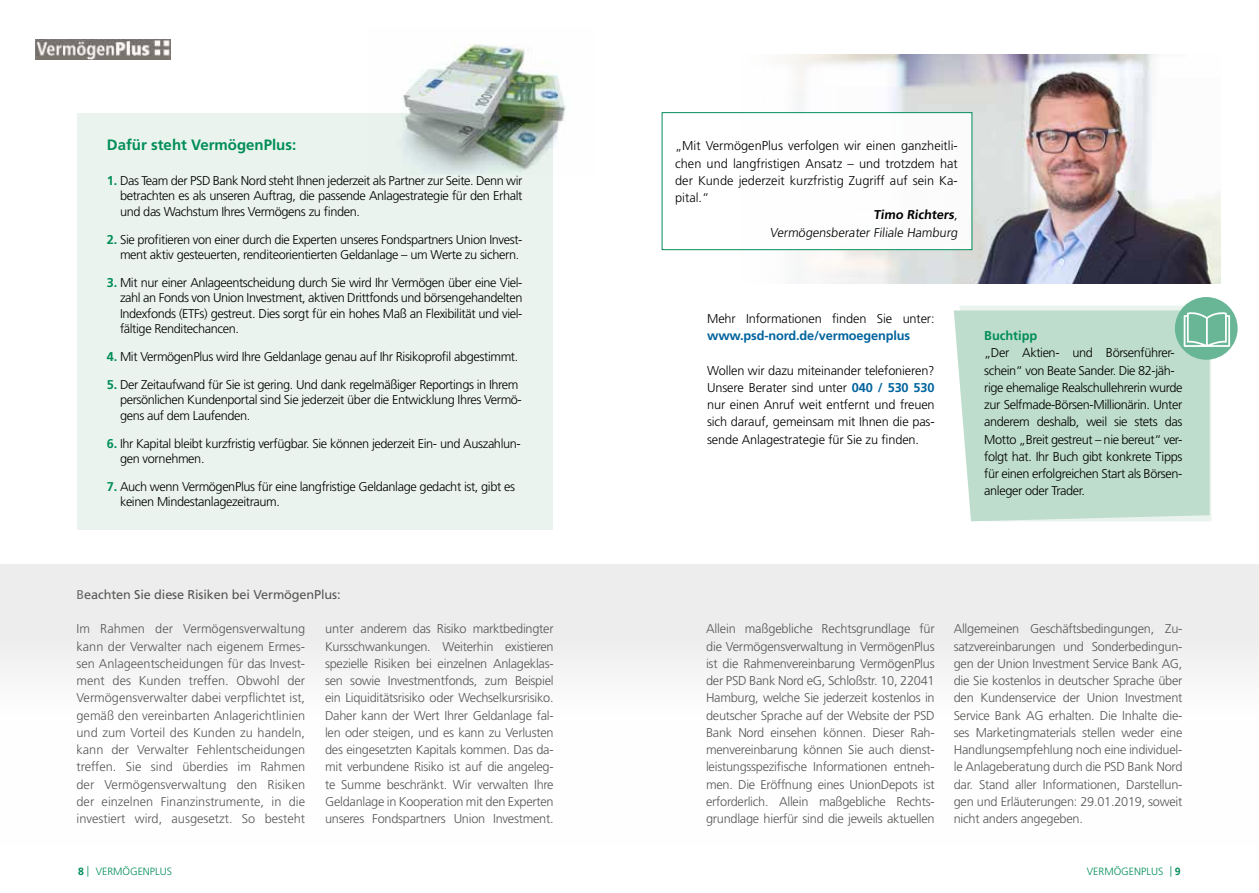
<style>
.page{position:relative;width:1259px;height:893px;background:#fff}
.page>*{position:absolute;margin:0;border:0;box-sizing:border-box;transform-origin:0 0}
.t1{font:700 15px "Frutiger LT Std";color:#008d58}
.t2{font:300 12.75px/17.2px "Frutiger LT Std";letter-spacing:-.02em;color:#575756;text-align:justify}
.t3{font:300 12.75px/17.2px "Frutiger LT Std";letter-spacing:-.03em;color:#000}
.t4{font:300 12.75px "Frutiger LT Std";color:#000}
.t5{font:12.75px "Frutiger LT Std";letter-spacing:-.01em;color:#575756}
.t6{font:300 12.75px "Frutiger LT Std";letter-spacing:-.01em;color:#000}
.t7{font:700 12.75px "Frutiger LT Std";letter-spacing:-.01em;color:#00639e}
.t8{font:700 12.75px "Frutiger LT Std";color:#000}
.t9{font:700 12.75px "Frutiger LT Std";color:#008d58}
.t10{font:300 10.5px "Frutiger LT Std";color:#008d58}
.s1{font-weight:700;color:#008d58}
.s2{color:#706f6f}
.s3{font-weight:300}
.s4{font-weight:700;color:#00639e}
.s5{font-weight:700}
</style>
<div class="page">
<div style="left:77px;top:113px;width:475px;height:416px;background:#eaf3ee"></div>
<div style="left:0;top:564px;width:1259px;height:282px;background:linear-gradient(to right,#f7f7f7,#f7f7f7)"></div>
<img style="left:736px;top:54px;width:484px;height:230px">
<div style="left:662px;top:113px;width:310px;height:137px;background:#fff"></div>
<div style="left:662px;top:112px;width:310px;height:138px;border:1px solid #008d58"></div>
<img style="left:35px;top:39px;width:135px;height:21px">
<img style="left:402px;top:44px;width:164px;height:131px">
<svg style="left:959px;top:306px;width:252px;height:215px"></svg>
<div style="left:954px;top:311px;width:255px;height:210px;background:#beddcd"></div>
<div style="left:1175px;top:297px;width:62px;height:63px;background:#68b696;border-radius:50%"></div>
<svg style="left:1183px;top:312px;width:47px;height:35px"></svg>
<p class="t1" style="left:107px;top:136px;width:191px">Dafür steht VermögenPlus:</p>
<p class="t3" style="left:120px;top:173px;width:404px;line-height:15.3px;text-align:justify;text-indent:-13px"><span class="s1">1.</span> Das Team der PSD Bank Nord steht Ihnen jederzeit als Partner zur Seite. Denn wir betrachten es als unseren Auftrag, die passende Anlagestrategie für den Erhalt und das Wachstum Ihres Vermögens zu finden.</p>
<p class="t3" style="left:107px;top:232px;width:417px;line-height:15.3px;text-align:right"><span class="s1">2.</span> Sie profitieren von einer durch die Experten unseres Fondspartners Union Invest&shy;ment aktiv gesteuerten, renditeorientierten Geldanlage – um Werte zu sichern.</p>
<p class="t3" style="left:120px;top:275px;width:404px;line-height:15.3px;text-align:justify;text-indent:-13px"><span class="s1">3.</span> Mit nur einer Anlageentscheidung durch Sie wird Ihr Vermögen über eine Viel&shy;zahl an Fonds von Union Investment, aktiven Drittfonds und börsengehandelten Indexfonds (ETFs) gestreut. Dies sorgt für ein hohes Maß an Flexibilität und viel&shy;fältige Renditechancen.</p>
<p class="t3" style="left:107px;top:348px;width:413px"><span class="s1">4.</span> Mit VermögenPlus wird Ihre Geldanlage genau auf Ihr Risikoprofil abgestimmt.</p>
<p class="t3" style="left:120px;top:377px;width:403px;line-height:15.3px;text-indent:-13px"><span class="s1">5.</span> Der Zeitaufwand für Sie ist gering. Und dank regelmäßiger Reportings in Ihrem persönlichen Kundenportal sind Sie jederzeit über die Entwicklung Ihres Vermö&shy;gens auf dem Laufenden.</p>
<p class="t3" style="left:120px;top:436px;width:402px;line-height:15.3px;text-indent:-13px"><span class="s1">6.</span> Ihr Kapital bleibt kurzfristig verfügbar. Sie können jederzeit Ein- und Auszahlun&shy;gen vornehmen.</p>
<p class="t3" style="left:120px;top:479px;width:396px;line-height:15.3px;text-indent:-13px"><span class="s1">7.</span> Auch wenn VermögenPlus für eine langfristige Geldanlage gedacht ist, gibt es keinen Mindestanlagezeitraum.</p>
<p class="t5" style="left:77px;top:587px;width:266px"><span class="s2">B</span>eachten Sie diese Risiken bei VermögenPlus:</p>
<p class="t4" style="left:675px;top:139px;width:284px">„Mit VermögenPlus verfolgen wir einen ganzheitli-</p>
<p class="t4" style="left:675px;top:156px;width:284px">chen und langfristigen Ansatz – und trotzdem hat</p>
<p class="t4" style="left:675px;top:173px;width:284px">der Kunde jederzeit kurzfristig Zugriff auf sein Ka-</p>
<p class="t3" style="left:675px;top:189px;width:36px">pital.“</p>
<p class="t8" style="left:873px;top:207px;width:88px">Timo Richters<span class="s3">,</span></p>
<p class="t3" style="left:770px;top:224px;width:191px">Vermögensberater Filiale Hamburg</p>
<p class="t6" style="left:707px;top:311px;width:229px">Mehr Informationen finden Sie unter:</p>
<p class="t7" style="left:707px;top:328px;width:205px">www.psd-nord.de/vermoegenplus</p>
<p class="t3" style="left:707px;top:362px;width:229px;text-align:justify">Wollen wir dazu miteinander telefonieren?<br>Unsere Berater sind unter <span class="s4">040 / 530 530 </span>nur einen Anruf weit entfernt und freuen sich darauf, gemeinsam mit Ihnen die pas&shy;sende Anlagestrategie für Sie zu finden.</p>
<p class="t9" style="left:984px;top:328px;width:55px">Buchtipp</p>
<p class="t3" style="left:984px;top:344px;width:200px">„Der Aktien- und Börsenführer&shy;schein“ von Beate Sander. Die 82-jäh&shy;rige ehemalige Realschullehrerin wurde zur Selfmade-Börsen-Millionärin. Unter anderem deshalb, weil sie stets das Motto „Breit gestreut – nie bereut“ ver&shy;folgt hat. Ihr Buch gibt konkrete Tipps für einen erfolgreichen Start als Börsen&shy;anleger oder Trader.</p>
<p class="t2" style="left:77px;top:620px;width:230px">Im Rahmen der Vermögensverwaltung kann der Verwalter nach eigenem Ermes&shy;sen Anlageentscheidungen für das Invest&shy;ment des Kunden treffen. Obwohl der Vermögensverwalter dabei verpflichtet ist, gemäß den vereinbarten Anlagerichtlinien und zum Vorteil des Kunden zu handeln, kann der Verwalter Fehlentscheidungen treffen. Sie sind überdies im Rahmen der Vermögensverwaltung den Risiken der einzelnen Finanzinstrumente, in die investiert wird, ausgesetzt. So besteht</p>
<p class="t2" style="left:325px;top:620px;width:230px">unter anderem das Risiko marktbedingter Kursschwankungen. Weiterhin existieren spezielle Risiken bei einzelnen Anlageklas&shy;sen sowie Investmentfonds, zum Beispiel ein Liquiditätsrisiko oder Wechselkursrisiko.<br>Daher kann der Wert Ihrer Geldanlage fal&shy;len oder steigen, und es kann zu Verlusten des eingesetzten Kapitals kommen. Das da&shy;mit verbundene Risiko ist auf die angeleg&shy;te Summe beschränkt. Wir verwalten Ihre Geldanlage in Kooperation mit den Experten unseres Fondspartners Union Investment.</p>
<p class="t2" style="left:706px;top:620px;width:230px">Allein maßgebliche Rechtsgrundlage für die Vermögensverwaltung in VermögenPlus ist die Rahmenvereinbarung VermögenPlus der PSD Bank Nord eG, Schloßstr. 10, 22041<br>Hamburg, welche Sie jederzeit kostenlos in deutscher Sprache auf der Website der PSD Bank Nord einsehen können. Dieser Rah&shy;menvereinbarung können Sie auch dienst&shy;leistungsspezifische Informationen entneh&shy;men. Die Eröffnung eines UnionDepots ist erforderlich. Allein maßgebliche Rechts&shy;grundlage hierfür sind die jeweils aktuellen</p>
<p class="t2" style="left:954px;top:620px;width:230px">Allgemeinen Geschäftsbedingungen, Zu&shy;satzvereinbarungen und Sonderbedingun&shy;gen der Union Investment Service Bank AG, die Sie kostenlos in deutscher Sprache über den Kundenservice der Union Investment Service Bank AG erhalten. Die Inhalte die&shy;ses Marketingmaterials stellen weder eine Handlungsempfehlung noch eine individuel&shy;le Anlageberatung durch die PSD Bank Nord dar. Stand aller Informationen, Darstellun&shy;gen und Erläuterungen: 29.01.2019, soweit nicht anders angegeben.</p>
<p class="t10" style="left:78px;top:865px;width:95px"><span class="s5">8</span> | VERMÖGENPLUS</p>
<p class="t10" style="left:1086px;top:865px;width:95px">VERMÖGENPLUS | <span class="s5">9</span></p>
</div>
